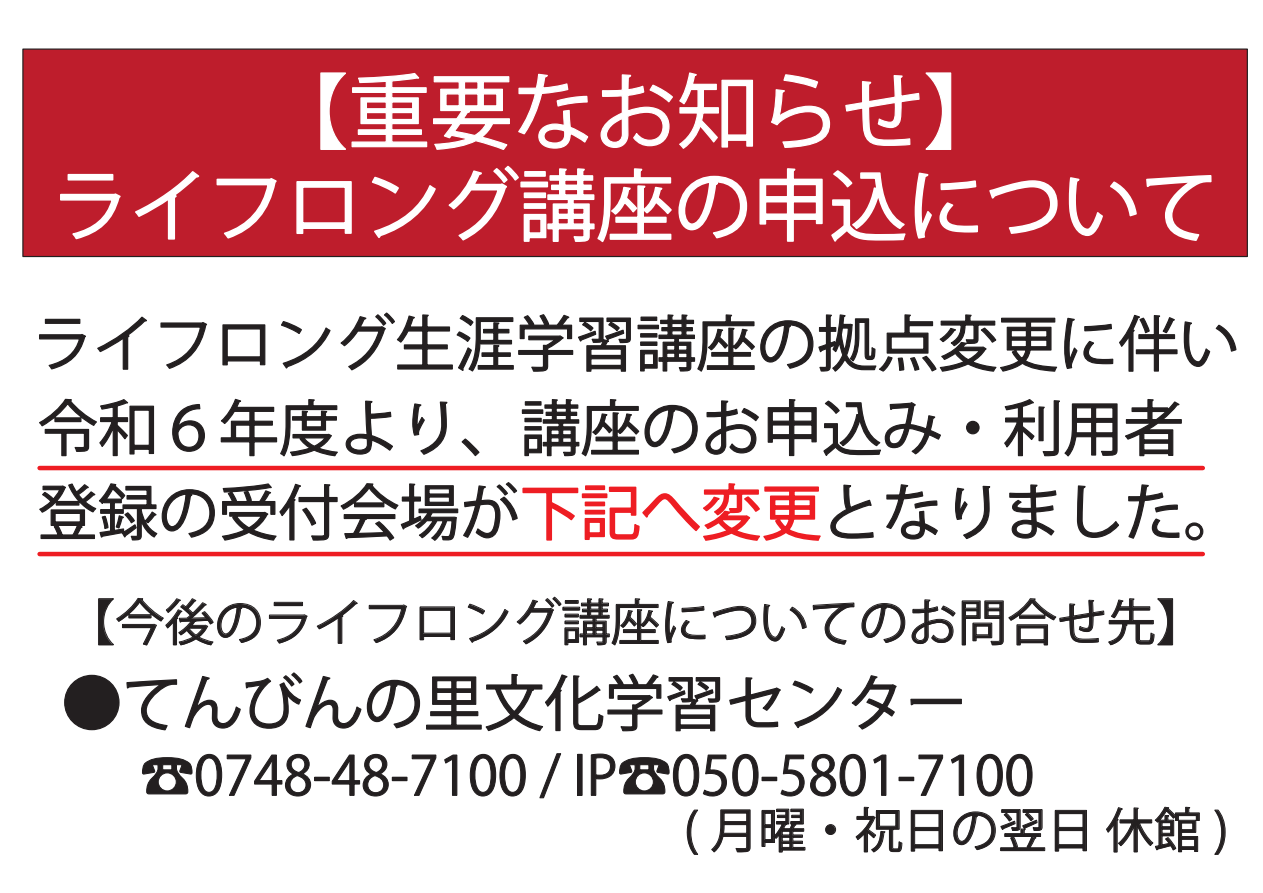
<style>
.page{position:relative;width:1263px;height:893px;background:#fff}
.page>*{position:absolute;margin:0;border:0;box-sizing:border-box;transform-origin:0 0}
.t1{font:82.2px "Koz Go Pr 6 N";color:#fff}
.t2{font:77.7px "Koz Go Pr 6 N";color:#fff}
.t3{font:60.3px "Koz Go Pr 6 N";color:#231f20}
.t4{font:53.85px "Koz Go Pr 6 N";color:#231f20}
.t5{font:49.5px "Koz Go Pr 6 N";color:#231f20}
.t6{font:48px "Koz Go Pr 6 N";color:#231f20}
.s1{color:#ee1d23}
</style>
<div class="page">
<div style="left:22px;top:49px;width:1226px;height:208px;background:#be1d2c;border:1px solid #231f20"></div>
<svg style="left:60px;top:173px;width:61px;height:67px"></svg>
<svg style="left:135px;top:171px;width:65px;height:69px"></svg>
<svg style="left:216px;top:178px;width:61px;height:61px"></svg>
<svg style="left:296px;top:181px;width:56px;height:53px"></svg>
<svg style="left:372px;top:176px;width:64px;height:62px"></svg>
<svg style="left:448px;top:165px;width:300px;height:78px"></svg>
<svg style="left:759px;top:168px;width:64px;height:74px"></svg>
<svg style="left:831px;top:170px;width:75px;height:72px"></svg>
<svg style="left:914px;top:172px;width:65px;height:67px"></svg>
<svg style="left:989px;top:180px;width:69px;height:54px"></svg>
<svg style="left:1068px;top:177px;width:69px;height:59px"></svg>
<svg style="left:1146px;top:175px;width:66px;height:66px"></svg>
<svg style="left:320px;top:72px;width:190px;height:78px"></svg>
<svg style="left:518px;top:73px;width:71px;height:76px"></svg>
<svg style="left:600px;top:72px;width:154px;height:77px"></svg>
<svg style="left:771px;top:74px;width:60px;height:74px"></svg>
<svg style="left:845px;top:72px;width:107px;height:78px"></svg>
<svg style="left:39px;top:398px;width:116px;height:59px"></svg>
<svg style="left:172px;top:404px;width:33px;height:48px"></svg>
<svg style="left:220px;top:398px;width:118px;height:59px"></svg>
<svg style="left:346px;top:400px;width:47px;height:55px"></svg>
<svg style="left:412px;top:401px;width:36px;height:54px"></svg>
<svg style="left:461px;top:438px;width:19px;height:19px"></svg>
<svg style="left:521px;top:399px;width:177px;height:58px"></svg>
<svg style="left:705px;top:400px;width:54px;height:55px"></svg>
<svg style="left:767px;top:399px;width:174px;height:58px"></svg>
<div style="left:966px;top:421px;width:14px;height:13px;border:1px solid #231f20;border-radius:50%"></div>
<svg style="left:1004px;top:399px;width:178px;height:58px"></svg>
<svg style="left:39px;top:318px;width:47px;height:52px"></svg>
<svg style="left:97px;top:316px;width:50px;height:54px"></svg>
<svg style="left:160px;top:322px;width:48px;height:47px"></svg>
<svg style="left:222px;top:324px;width:44px;height:42px"></svg>
<svg style="left:281px;top:321px;width:50px;height:48px"></svg>
<svg style="left:340px;top:312px;width:291px;height:60px"></svg>
<svg style="left:637px;top:314px;width:600px;height:58px"></svg>
<svg style="left:39px;top:482px;width:782px;height:59px"></svg>
<svg style="left:830px;top:484px;width:44px;height:55px"></svg>
<svg style="left:886px;top:484px;width:52px;height:56px"></svg>
<svg style="left:955px;top:485px;width:36px;height:55px"></svg>
<svg style="left:1009px;top:484px;width:48px;height:55px"></svg>
<svg style="left:1076px;top:485px;width:43px;height:53px"></svg>
<svg style="left:1128px;top:484px;width:76px;height:57px"></svg>
<div style="left:64px;top:675px;width:56px;height:55px;border:1px solid #231f20;border-radius:50%"></div>
<svg style="left:126px;top:679px;width:52px;height:52px"></svg>
<svg style="left:184px;top:672px;width:537px;height:60px"></svg>
<svg style="left:729px;top:677px;width:52px;height:51px"></svg>
<svg style="left:792px;top:680px;width:50px;height:49px"></svg>
<svg style="left:851px;top:675px;width:46px;height:55px"></svg>
<svg style="left:910px;top:698px;width:52px;height:8px"></svg>
<svg style="left:686px;top:809px;width:13px;height:46px"></svg>
<svg style="left:711px;top:809px;width:40px;height:44px"></svg>
<svg style="left:761px;top:808px;width:45px;height:45px"></svg>
<div style="left:825px;top:824px;width:11px;height:11px;border:1px solid #231f20;border-radius:50%"></div>
<svg style="left:855px;top:806px;width:48px;height:47px"></svg>
<svg style="left:910px;top:809px;width:33px;height:43px"></svg>
<svg style="left:953px;top:809px;width:93px;height:43px"></svg>
<svg style="left:1054px;top:809px;width:33px;height:43px"></svg>
<svg style="left:1106px;top:806px;width:94px;height:47px"></svg>
<svg style="left:1214px;top:809px;width:12px;height:46px"></svg>
<svg style="left:142px;top:753px;width:170px;height:44px"></svg>
<div style="left:314px;top:777px;width:16px;height:4px;border:1px solid #231f20"></div>
<svg style="left:331px;top:753px;width:58px;height:44px"></svg>
<div style="left:392px;top:777px;width:15px;height:4px;border:1px solid #231f20"></div>
<svg style="left:411px;top:754px;width:26px;height:42px"></svg>
<svg style="left:444px;top:754px;width:14px;height:42px"></svg>
<svg style="left:469px;top:753px;width:57px;height:44px"></svg>
<svg style="left:539px;top:753px;width:23px;height:46px"></svg>
<div style="left:577px;top:754px;width:6px;height:42px;border:1px solid #231f20"></div>
<svg style="left:590px;top:753px;width:169px;height:44px"></svg>
<div style="left:761px;top:777px;width:16px;height:4px;border:1px solid #231f20"></div>
<svg style="left:780px;top:753px;width:86px;height:44px"></svg>
<svg style="left:873px;top:754px;width:14px;height:42px"></svg>
<div style="left:898px;top:777px;width:16px;height:4px;border:1px solid #231f20"></div>
<svg style="left:918px;top:754px;width:26px;height:42px"></svg>
<svg style="left:951px;top:754px;width:14px;height:42px"></svg>
<svg style="left:976px;top:753px;width:57px;height:44px"></svg>
<svg style="left:98px;top:597px;width:163px;height:49px"></svg>
<svg style="left:269px;top:601px;width:39px;height:43px"></svg>
<svg style="left:316px;top:600px;width:42px;height:44px"></svg>
<svg style="left:368px;top:604px;width:40px;height:39px"></svg>
<svg style="left:419px;top:606px;width:36px;height:35px"></svg>
<svg style="left:467px;top:603px;width:42px;height:40px"></svg>
<svg style="left:516px;top:596px;width:190px;height:50px"></svg>
<svg style="left:712px;top:605px;width:45px;height:36px"></svg>
<svg style="left:763px;top:602px;width:92px;height:43px"></svg>
<svg style="left:861px;top:598px;width:312px;height:48px"></svg>
<hr style="left:40px;top:466px;width:1163px;height:4px;background:#ee1d23">
<hr style="left:40px;top:552px;width:1163px;height:4px;background:#ee1d23">
<h1 class="t1" style="left:266px;top:66px;width:741px">【重要なお知らせ】</h1>
<p class="t2" style="left:52px;top:162px;width:1168px">ライフロング講座の申込について</p>
<p class="t3" style="left:33px;top:310px;width:1208px">ライフロング生涯学習講座の拠点変更に伴い</p>
<p class="t3" style="left:38px;top:394px;width:1148px">令和６年度より、講座のお申込み・利用者</p>
<p class="t3" style="left:38px;top:479px;width:1208px">登録の受付会場が<span class="s1">下記へ変更</span>となりました。</p>
<p class="t5" style="left:66px;top:594px;width:1141px">【今後のライフロング講座についてのお問合せ先】</p>
<p class="t3" style="left:62px;top:669px;width:906px">●てんびんの里文化学習センター</p>
<p class="t4" style="left:140px;top:745px;width:895px">☎0748-48-7100 / IP☎050-5801-7100</p>
<p class="t6" style="left:684px;top:803px;width:546px">( 月曜・祝日の翌日 休館 )</p>
</div>
